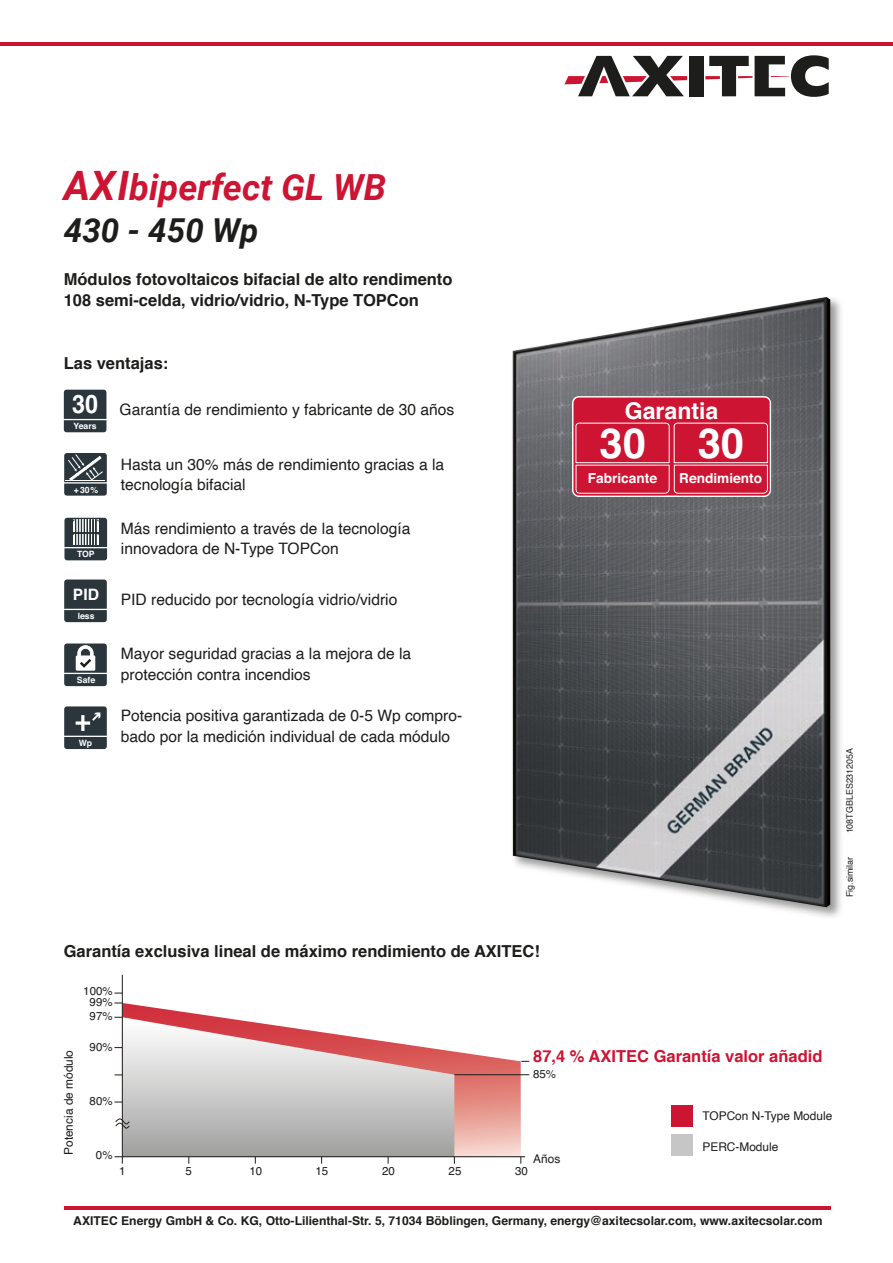
<style>
.page{position:relative;width:893px;height:1263px;background:#fff}
.page>*{position:absolute;margin:0;border:0;box-sizing:border-box;transform-origin:0 0}
.t1{font:700 41.7px "Helvetica";color:#fff}
.t2{font:italic 700 36px "Roboto";color:#cd1432}
.t3{font:italic 700 33px "Roboto";color:#1d1d1b}
.t4{font:700 25.65px "Helvetica";color:#fff;scale:.91 1}
.t5{font:700 23.1px "Helvetica";color:#fff}
.t6{font:700 16.5px/21px "Helvetica";color:#1d1d1b}
.t7{font:700 16.5px "Helvetica";color:#cd1432}
.t8{font:15.75px/20.2px "Helvetica";color:#1d1d1b}
.t9{font:700 15.6px "Helvetica";color:#fff}
.t10{font:700 13.65px "Helvetica";color:#fff}
.t11{font:700 12.15px "Helvetica";color:#1d1d1b}
.t12{font:12px "Helvetica";color:#1d1d1b}
.t13{font:11.55px/10.9px "Helvetica";color:#1d1d1b;text-align:center}
.t14{font:9px "Helvetica";color:#1d1d1b}
.t15{font:700 8.7px "Helvetica";color:#fff}
.s1{font-size:40.5px}
</style>
<div class="page">
<hr style="left:64px;top:1207px;width:767px;height:3px;background:#cd1432">
<hr style="left:0;top:43px;width:893px;height:3px;background:#cd1432">
<div style="left:689px;top:56px;width:14px;height:40px;background:#1d1d1b"></div>
<svg style="left:564px;top:56px;width:123px;height:40px"></svg>
<svg style="left:705px;top:55px;width:124px;height:42px"></svg>
<svg style="left:123px;top:1003px;width:398px;height:153px"></svg>
<hr style="left:454px;top:1074px;width:75px;height:1px;background:#1d1d1b">
<svg style="left:123px;top:1017px;width:331px;height:139px;background:#cebdbd"></svg>
<hr style="left:122px;top:975px;width:1px;height:188px;background:#1d1d1b">
<hr style="left:115px;top:1156px;width:410px;height:1px;background:#1d1d1b">
<svg style="left:115px;top:1118px;width:16px;height:11px"></svg>
<div style="left:671px;top:1105px;width:21px;height:21px;background:#cd1432"></div>
<div style="left:671px;top:1135px;width:21px;height:21px;background:#c6c6c6"></div>
<img style="left:769px;top:298px;width:72px;height:619px">
<img style="left:512px;top:297px;width:318px;height:610px">
<svg style="left:64px;top:706px;width:43px;height:43px;background:#434d51"></svg>
<svg style="left:64px;top:579px;width:43px;height:43px;background:#354045"></svg>
<svg style="left:64px;top:643px;width:43px;height:43px"></svg>
<svg style="left:64px;top:518px;width:43px;height:42px;background:#596266"></svg>
<svg style="left:64px;top:453px;width:43px;height:43px;background:#515b5f"></svg>
<hr style="left:66px;top:481px;width:39px;height:1px;background:#fff">
<svg style="left:64px;top:390px;width:42px;height:42px;background:#303c41"></svg>
<div style="left:573px;top:397px;width:197px;height:99px;background:#cd1432;border-radius:6px"></div>
<div style="left:572px;top:396px;width:199px;height:101px;border:1px solid #fff;border-radius:6px"></div>
<svg style="left:574px;top:422px;width:195px;height:73px"></svg>
<h2 class="t2" style="left:64px;top:162px;width:324px"><span class="s1">AXI</span>biperfect GL WB</h2>
<h3 class="t3" style="left:64px;top:207px;width:196px">430 - 450 Wp</h3>
<p class="t6" style="left:64px;top:269px;width:390px">Módulos fotovoltaicos bifacial de alto rendimento<br>108 semi-celda, vidrio/vidrio, N-Type TOPCon</p>
<p class="t6" style="left:64px;top:353px;width:106px">Las ventajas:</p>
<h3 class="t4" style="left:72px;top:383px;width:30px">30</h3>
<p class="t15" style="left:74px;top:419px;width:25px">Years</p>
<p class="t15" style="left:74px;top:482px;width:26px">+ 30%</p>
<p class="t15" style="left:77px;top:547px;width:19px">TOP</p>
<p class="t9" style="left:73px;top:582px;width:28px">PID</p>
<p class="t15" style="left:78px;top:609px;width:18px">less</p>
<p class="t15" style="left:77px;top:673px;width:20px">Safe</p>
<p class="t15" style="left:79px;top:736px;width:15px">Wp</p>
<p class="t8" style="left:120px;top:400px;width:336px">Garantía de rendimiento y fabricante de 30 años</p>
<p class="t8" style="left:121px;top:455px;width:325px">Hasta un 30% más de rendimiento gracias a la tecnología bifacial</p>
<p class="t8" style="left:121px;top:519px;width:291px">Más rendimiento a través de la tecnología innovadora de N-Type TOPCon</p>
<p class="t8" style="left:121px;top:589px;width:278px">PID reducido por tecnología vidrio/vidrio</p>
<p class="t8" style="left:121px;top:644px;width:292px">Mayor seguridad gracias a la mejora de la protección contra incendios</p>
<p class="t8" style="left:121px;top:706px;width:343px">Potencia positiva garantizada de 0-5 Wp compro&shy;bado por la medición individual de cada módulo</p>
<h3 class="t5" style="left:625px;top:392px;width:95px">Garantia</h3>
<h1 class="t1" style="left:698px;top:409px;width:48px">30</h1>
<p class="t10" style="left:679px;top:467px;width:84px">Rendimiento</p>
<h1 class="t1" style="left:599px;top:409px;width:48px">30</h1>
<p class="t10" style="left:588px;top:467px;width:71px">Fabricante</p>
<p class="t14" style="left:843px;top:833px;width:87px;rotate:-90deg">108TGBLES231205A</p>
<p class="t14" style="left:843px;top:897px;width:42px;rotate:-90deg">Fig.similar</p>
<p class="t6" style="left:64px;top:941px;width:478px">Garantía exclusiva lineal de máximo rendimiento de AXITEC!</p>
<p class="t12" style="left:59px;top:1155px;width:106px;rotate:-90deg">Potencia de módulo</p>
<p class="t13" style="left:83px;top:986px;width:31px">100%<br>99%</p>
<p class="t13" style="left:90px;top:1041px;width:25px">90%</p>
<p class="t13" style="left:90px;top:1011px;width:25px">97%</p>
<p class="t13" style="left:90px;top:1096px;width:25px">80%</p>
<p class="t13" style="left:96px;top:1150px;width:18px">0%</p>
<p class="t13" style="left:119px;top:1166px;width:8px">1</p>
<p class="t13" style="left:186px;top:1166px;width:8px">5</p>
<p class="t13" style="left:249px;top:1166px;width:14px">10</p>
<p class="t13" style="left:315px;top:1166px;width:14px">15</p>
<p class="t13" style="left:382px;top:1166px;width:14px">20</p>
<p class="t13" style="left:449px;top:1166px;width:14px">25</p>
<p class="t7" style="left:533px;top:1043px;width:291px">87,4 % AXITEC Garantía valor añadid</p>
<p class="t13" style="left:533px;top:1068px;width:25px">85%</p>
<p class="t12" style="left:533px;top:1149px;width:29px">Años</p>
<p class="t13" style="left:515px;top:1166px;width:14px">30</p>
<p class="t12" style="left:702px;top:1106px;width:131px">TOPCon N-Type Module</p>
<p class="t12" style="left:702px;top:1137px;width:77px">PERC-Module</p>
<p class="t11" style="left:73px;top:1211px;width:751px">AXITEC Energy GmbH &amp; Co. KG, Otto-Lilienthal-Str. 5, 71034 Böblingen, Germany, energy@axitecsolar.com, www.axitecsolar.com</p>
</div>
